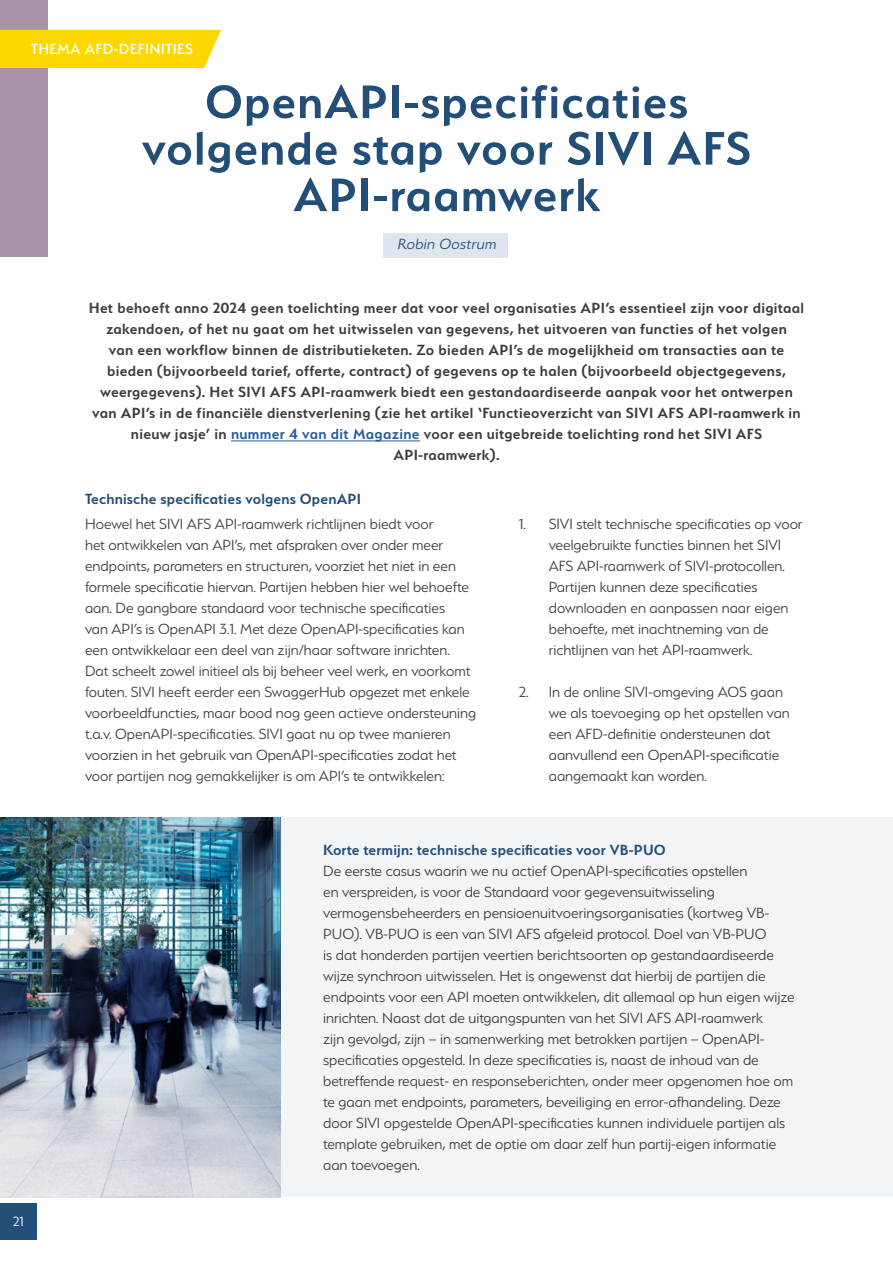
<style>
.page{position:relative;width:893px;height:1263px;background:#fff}
.page>*{position:absolute;margin:0;border:0;box-sizing:border-box;transform-origin:0 0}
.t1{font:600 52.5px/46.5px "Serenity";letter-spacing:.02em;color:#224e78;text-align:center}
.t2{font:300 16.5px/21px "Serenity";color:#3c3c3b}
.t3{font:600 16.5px/21px "Serenity";letter-spacing:.02em;color:#3c3c3b;text-align:center}
.t4{font:600 16.5px "Serenity";letter-spacing:.01em;color:#224e78}
.t5{font:500 16.5px "Serenity";letter-spacing:.02em;color:#fff}
.t6{font:italic 300 16.5px "Serenity";color:#224e78}
.t7{font:300 15px "Serenity";color:#fff}
.s1{color:#275b9b}
</style>
<div class="page">
<div style="left:0;top:1203px;width:37px;height:37px;background:#224e78"></div>
<div style="left:281px;top:817px;width:612px;height:380px;background:#f2f5f8"></div>
<hr style="left:231px;top:441px;width:189px;height:1px;background:#275b9b">
<div style="left:384px;top:233px;width:124px;height:24px;background:#dee5ed"></div>
<div style="left:0;top:0;width:47px;height:256px;background:#a993a8"></div>
<img style="left:0;top:817px;width:281px;height:380px">
<div style="left:0;top:30px;width:221px;height:38px;background:#ffd700"></div>
<p class="t5" style="left:31px;top:40px;width:164px">THEMA AFD-DEFINITIES</p>
<h1 class="t1" style="left:142px;top:78px;width:610px">OpenAPI-specificaties volgende stap voor SIVI AFS<br>API-raamwerk</h1>
<p class="t6" style="left:397px;top:235px;width:103px">Robin Oostrum</p>
<p class="t3" style="left:89px;top:297px;width:717px">Het behoeft anno 2024 geen toelichting meer dat voor veel organisaties API’s essentieel zijn voor digitaal zakendoen, of het nu gaat om het uitwisselen van gegevens, het uitvoeren van functies of het volgen<br>van een workflow binnen de distributieketen. Zo bieden API’s de mogelijkheid om transacties aan te bieden (bijvoorbeeld tarief, offerte, contract) of gegevens op te halen (bijvoorbeeld objectgegevens, weergegevens). Het SIVI AFS API-raamwerk biedt een gestandaardiseerde aanpak voor het ontwerpen van API’s in de financiële dienstverlening (zie het artikel ‘Functieoverzicht van SIVI AFS API-raamwerk in nieuw jasje’ in <span class="s1">nummer 4 van dit Magazine</span> voor een uitgebreide toelichting rond het SIVI AFS API-raamwerk).</p>
<p class="t4" style="left:85px;top:490px;width:277px">Technische specificaties volgens OpenAPI</p>
<p class="t2" style="left:85px;top:514px;width:393px">Hoewel het SIVI AFS API-raamwerk richtlijnen biedt voor<br>het ontwikkelen van API’s, met afspraken over onder meer endpoints, parameters en structuren, voorziet het niet in een formele specificatie hiervan. Partijen hebben hier wel behoefte aan. De gangbare standaard voor technische specificaties<br>van API’s is OpenAPI 3.1. Met deze OpenAPI-specificaties kan een ontwikkelaar een deel van zijn/haar software inrichten.<br>Dat scheelt zowel initieel als bij beheer veel werk, en voorkomt fouten. SIVI heeft eerder een SwaggerHub opgezet met enkele voorbeeldfuncties, maar bood nog geen actieve ondersteuning t.a.v. OpenAPI-specificaties. SIVI gaat nu op twee manieren voorzien in het gebruik van OpenAPI-specificaties zodat het voor partijen nog gemakkelijker is om API’s te ontwikkelen:</p>
<p class="t2" style="left:549px;top:514px;width:255px;text-indent:-30px">1. SIVI stelt technische specificaties op voor veelgebruikte functies binnen het SIVI AFS API-raamwerk of SIVI-protocollen.<br>Partijen kunnen deze specificaties downloaden en aanpassen naar eigen behoefte, met inachtneming van de richtlijnen van het API-raamwerk.</p>
<p class="t2" style="left:549px;top:682px;width:243px;text-indent:-30px">2. In de online SIVI-omgeving AOS gaan we als toevoeging op het opstellen van een AFD-definitie ondersteunen dat aanvullend een OpenAPI-specificatie aangemaakt kan worden.</p>
<p class="t7" style="left:13px;top:1213px;width:12px">21</p>
<p class="t4" style="left:323px;top:841px;width:344px">Korte termijn: technische specificaties voor VB-PUO</p>
<p class="t2" style="left:323px;top:860px;width:473px">De eerste casus waarin we nu actief OpenAPI-specificaties opstellen<br>en verspreiden, is voor de Standaard voor gegevensuitwisseling vermogensbeheerders en pensioenuitvoeringsorganisaties (kortweg VB-PUO). VB-PUO is een van SIVI AFS afgeleid protocol. Doel van VB-PUO<br>is dat honderden partijen veertien berichtsoorten op gestandaardiseerde wijze synchroon uitwisselen. Het is ongewenst dat hierbij de partijen die endpoints voor een API moeten ontwikkelen, dit allemaal op hun eigen wijze inrichten. Naast dat de uitgangspunten van het SIVI AFS API-raamwerk<br>zijn gevolgd, zijn – in samenwerking met betrokken partijen – OpenAPI&shy;specificaties opgesteld. In deze specificaties is, naast de inhoud van de betreffende request- en responseberichten, onder meer opgenomen hoe om te gaan met endpoints, parameters, beveiliging en error-afhandeling. Deze door SIVI opgestelde OpenAPI-specificaties kunnen individuele partijen als template gebruiken, met de optie om daar zelf hun partij-eigen informatie aan toevoegen.</p>
</div>
